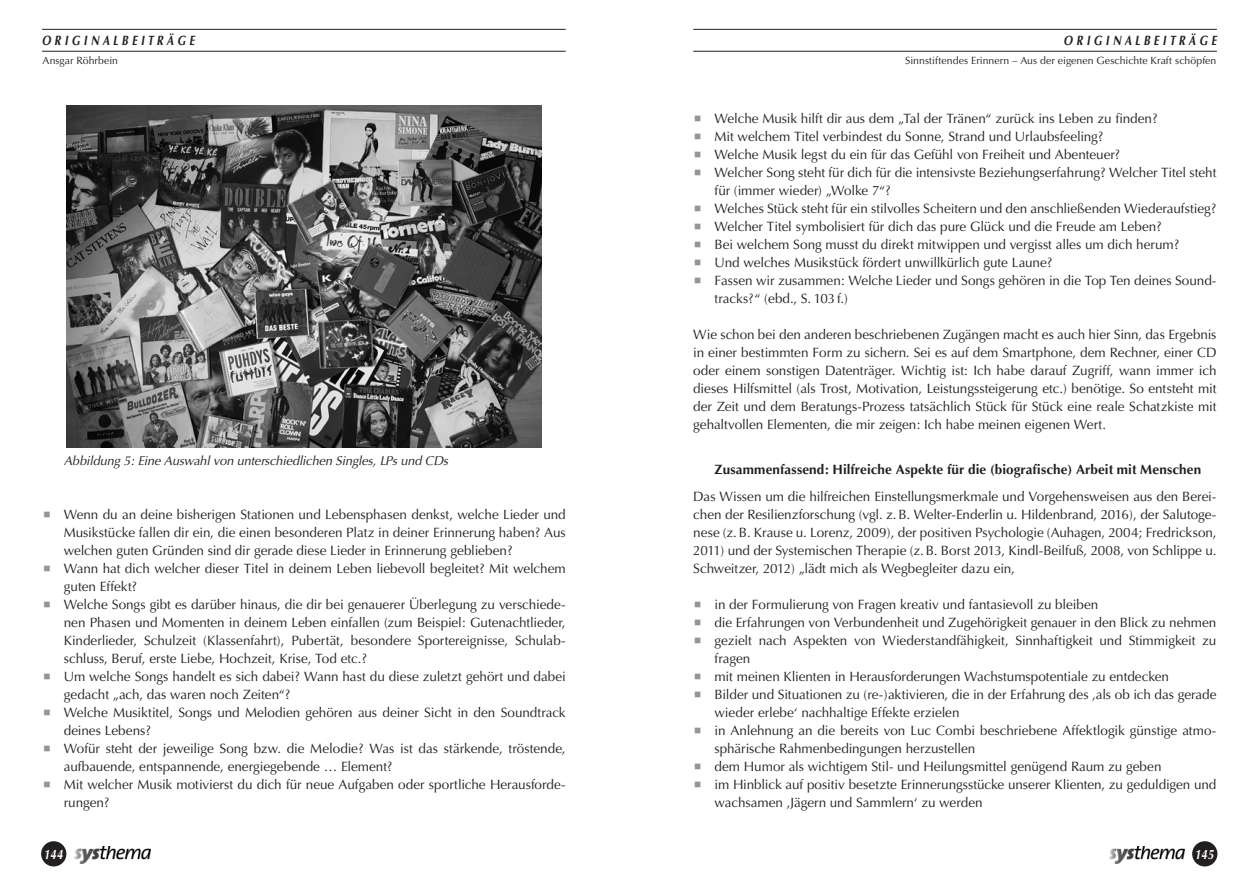
<style>
.page{position:relative;width:1259px;height:893px;background:#fff}
.page>*{position:absolute;margin:0;border:0;box-sizing:border-box;transform-origin:0 0}
.t1{font:13.5px/18px "Optima";letter-spacing:-.005em;color:#231f20}
.t2{font:700 13.5px "Optima";letter-spacing:.01em;color:#231f20}
.t3{font:italic 700 13.5px "Optima";letter-spacing:.325em;color:#231f20;scale:.8 1}
.t4{font:italic 700 13.5px "Optima";letter-spacing:.05em;color:#fff;scale:.8 1}
.t5{font:italic 12.75px "Optima";letter-spacing:-.015em;color:#231f20}
.t6{font:10.5px "Optima";letter-spacing:.005em;color:#231f20}
</style>
<div class="page">
<hr style="left:42px;top:29px;width:524px;height:1px;background:#231f20">
<hr style="left:42px;top:51px;width:524px;height:1px;background:#231f20">
<hr style="left:693px;top:29px;width:523px;height:1px;background:#231f20">
<hr style="left:693px;top:51px;width:523px;height:1px;background:#231f20">
<img style="left:74px;top:846px;width:76px;height:18px">
<div style="left:41px;top:841px;width:25px;height:25px;background:#231f20;border-radius:50%"></div>
<img style="left:1109px;top:846px;width:76px;height:18px">
<div style="left:1192px;top:841px;width:25px;height:25px;background:#231f20;border-radius:50%"></div>
<img style="left:66px;top:106px;width:475px;height:342px">
<p class="t3" style="left:42px;top:33px;width:192px">ORIGINALBEITRÄGE</p>
<p class="t3" style="left:1063px;top:33px;width:192px">ORIGINALBEITRÄGE</p>
<p class="t6" style="left:43px;top:55px;width:77px">Ansgar Röhrbein</p>
<p class="t6" style="left:905px;top:55px;width:313px">Sinnstiftendes Erinnern – Aus der eigenen Geschichte Kraft schöpfen</p>
<p class="t5" style="left:64px;top:453px;width:386px">Abbildung 5: Eine Auswahl von unterschiedlichen Singles, LPs und CDs</p>
<p class="t1" style="left:64px;top:506px;width:503px">Wenn du an deine bisherigen Stationen und Lebensphasen denkst, welche Lieder und Musikstücke fallen dir ein, die einen besonderen Platz in deiner Erinnerung haben? Aus welchen guten Gründen sind dir gerade diese Lieder in Erinnerung geblieben?<br>Wann hat dich welcher dieser Titel in deinem Leben liebevoll begleitet? Mit welchem guten Effekt?<br>Welche Songs gibt es darüber hinaus, die dir bei genauerer Überlegung zu verschiede&shy;nen Phasen und Momenten in deinem Leben einfallen (zum Beispiel: Gutenachtlieder, Kinderlieder, Schulzeit (Klassenfahrt), Pubertät, besondere Sportereignisse, Schulab&shy;schluss, Beruf, erste Liebe, Hochzeit, Krise, Tod etc.?<br>Um welche Songs handelt es sich dabei? Wann hast du diese zuletzt gehört und dabei gedacht „ach, das waren noch Zeiten“?<br>Welche Musiktitel, Songs und Melodien gehören aus deiner Sicht in den Soundtrack deines Lebens?<br>Wofür steht der jeweilige Song bzw. die Melodie? Was ist das stärkende, tröstende, aufbauende, entspannende, energiegebende … Element?<br>Mit welcher Musik motivierst du dich für neue Aufgaben oder sportliche Herausforde&shy;rungen?</p>
<p class="t1" style="left:714px;top:110px;width:503px">Welche Musik hilft dir aus dem „Tal der Tränen“ zurück ins Leben zu finden?<br>Mit welchem Titel verbindest du Sonne, Strand und Urlaubsfeeling?<br>Welche Musik legst du ein für das Gefühl von Freiheit und Abenteuer?<br>Welcher Song steht für dich für die intensivste Beziehungserfahrung? Welcher Titel steht für (immer wieder) „Wolke 7“?<br>Welches Stück steht für ein stilvolles Scheitern und den anschließenden Wiederaufstieg?<br>Welcher Titel symbolisiert für dich das pure Glück und die Freude am Leben?<br>Bei welchem Song musst du direkt mitwippen und vergisst alles um dich herum?<br>Und welches Musikstück fördert unwillkürlich gute Laune?<br>Fassen wir zusammen: Welche Lieder und Songs gehören in die Top Ten deines Sound&shy;tracks?“ (ebd., S. 103f.)</p>
<p class="t1" style="left:693px;top:326px;width:525px;text-align:justify">Wie schon bei den anderen beschriebenen Zugängen macht es auch hier Sinn, das Ergebnis in einer bestimmten Form zu sichern. Sei es auf dem Smartphone, dem Rechner, einer CD oder einem sonstigen Datenträger. Wichtig ist: Ich habe darauf Zugriff, wann immer ich dieses Hilfsmittel (als Trost, Motivation, Leistungssteigerung etc.) benötige. So entsteht mit der Zeit und dem Beratungs-Prozess tatsächlich Stück für Stück eine reale Schatzkiste mit gehaltvollen Elementen, die mir zeigen: Ich habe meinen eigenen Wert.</p>
<p class="t2" style="left:714px;top:462px;width:488px">Zusammenfassend: Hilfreiche Aspekte für die (biografische) Arbeit mit Menschen</p>
<p class="t1" style="left:693px;top:488px;width:525px;text-align:justify">Das Wissen um die hilfreichen Einstellungsmerkmale und Vorgehensweisen aus den Berei&shy;chen der Resilienzforschung (vgl. z.B. Welter-Enderlin u. Hildenbrand, 2016), der Salutoge&shy;nese (z. B. Krause u. Lorenz, 2009), der positiven Psychologie (Auhagen, 2004; Fredrickson, 2011) und der Systemischen Therapie (z. B. Borst 2013, Kindl-Beilfuß, 2008, von Schlippe u.<br>Schweitzer, 2012) „lädt mich als Wegbegleiter dazu ein,</p>
<p class="t1" style="left:714px;top:596px;width:503px">in der Formulierung von Fragen kreativ und fantasievoll zu bleiben<br>die Erfahrungen von Verbundenheit und Zugehörigkeit genauer in den Blick zu nehmen gezielt nach Aspekten von Wiederstandfähigkeit, Sinnhaftigkeit und Stimmigkeit zu fragen<br>mit meinen Klienten in Herausforderungen Wachstumspotentiale zu entdecken<br>Bilder und Situationen zu (re-)aktivieren, die in der Erfahrung des ,als ob ich das gerade wieder erlebe‘ nachhaltige Effekte erzielen<br>in Anlehnung an die bereits von Luc Combi beschriebene Affektlogik günstige atmo&shy;sphärische Rahmenbedingungen herzustellen<br>dem Humor als wichtigem Stil- und Heilungsmittel genügend Raum zu geben<br>im Hinblick auf positiv besetzte Erinnerungsstücke unserer Klienten, zu geduldigen und wachsamen ,Jägern und Sammlern‘ zu werden</p>
<p class="t4" style="left:44px;top:846px;width:25px">144</p>
<p class="t4" style="left:1194px;top:846px;width:25px">145</p>
</div>
